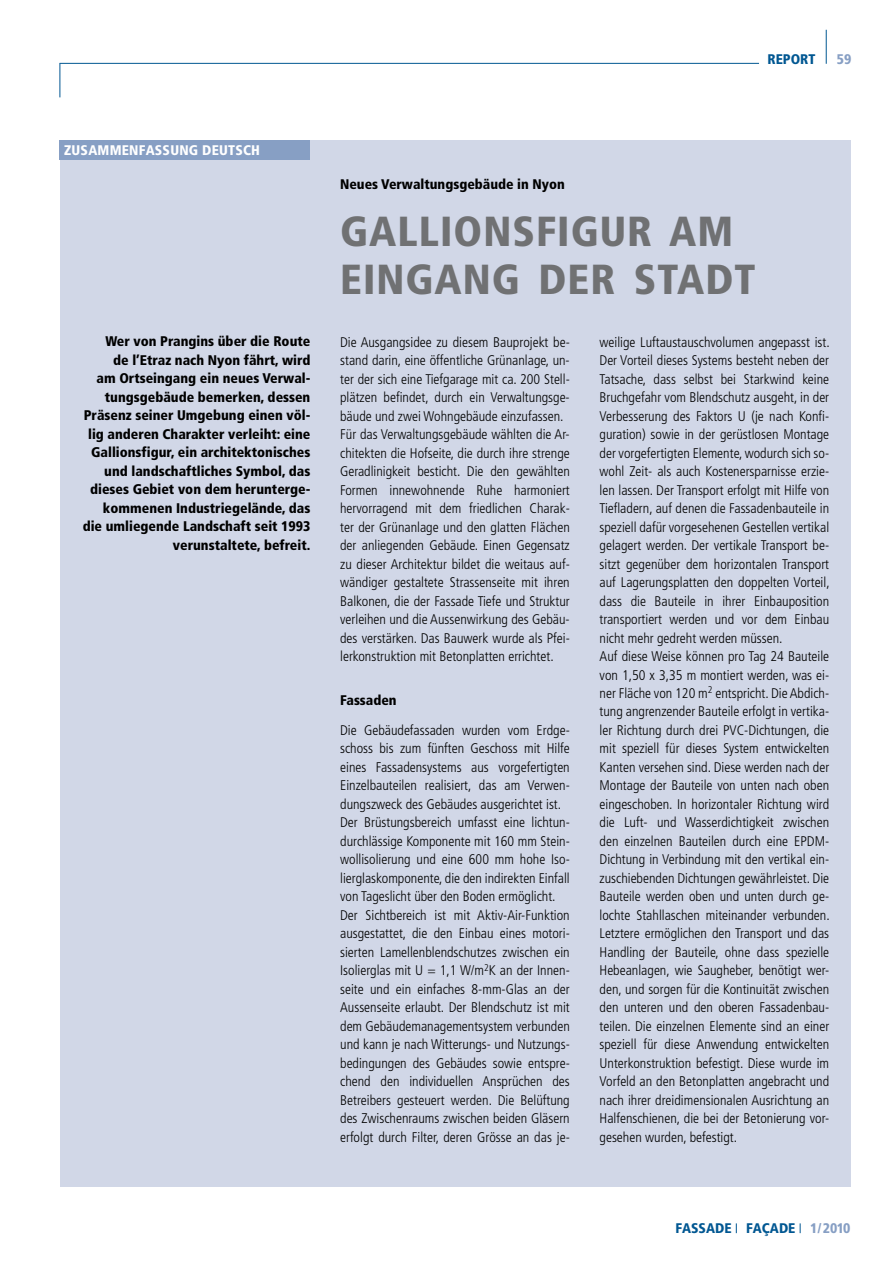
<style>
.page{position:relative;width:893px;height:1263px;background:#fff}
.page>*{position:absolute;margin:0;border:0;box-sizing:border-box;transform-origin:0 0}
.t1{font:900 condensed 42px/48px "Frutiger LT";letter-spacing:.025em;color:#707173}
.t2{font:300 condensed 13.95px/18.5px "Frutiger";color:#000}
.t3{font:900 condensed 13.95px/18.5px "Frutiger LT";color:#000;text-align:right}
.t4{font:900 condensed 13.95px "Frutiger LT";color:#005792}
.t5{font:900 condensed 13.95px "Frutiger LT";letter-spacing:.015em;color:#fff}
.t6{font:900 condensed 13.95px "Frutiger LT";color:#879fc4}
.s1{color:#879fc4}
</style>
<div class="page">
<hr style="left:826px;top:30px;width:1px;height:34px;background:#005792">
<hr style="left:60px;top:63px;width:1px;height:34px;background:#005792">
<hr style="left:60px;top:63px;width:699px;height:1px;background:#005792">
<div style="left:60px;top:140px;width:790px;height:1046px;background:#d1d7e7"></div>
<div style="left:60px;top:140px;width:250px;height:20px;background:#879fc4"></div>
<p class="t5" style="left:64px;top:142px;width:116px">Zusammenfassung</p>
<p class="t5" style="left:202px;top:142px;width:50px">Deutsch</p>
<p class="t4" style="left:767px;top:51px;width:50px">report</p>
<p class="t6" style="left:837px;top:51px;width:16px">59</p>
<p class="t3" style="left:340px;top:175px;width:226px">Neues Verwaltungsgebäude in Nyon</p>
<h1 class="t1" style="left:340px;top:207px;width:417px">Gallionsfigur am<br>Eingang der Stadt</h1>
<p class="t3" style="left:83px;top:332px;width:229px">Wer von Prangins über die Route<br>de l’Etraz nach Nyon fährt, wird<br>am Ortseingang ein neues Verwal&shy;tungsgebäude bemerken, dessen Präsenz seiner Umgebung einen völ&shy;lig anderen Charakter verleiht: eine Gallionsfigur, ein architektonisches und landschaftliches Symbol, das dieses Gebiet von dem herunterge&shy;kommenen Industriegelände, das die umliegende Landschaft seit 1993 verunstaltete, befreit.</p>
<p class="t2" style="left:340px;top:333px;width:231px">Die Ausgangsidee zu diesem Bauprojekt be&shy;stand darin, eine öffentliche Grünanlage, un&shy;ter der sich eine Tiefgarage mit ca. 200 Stell&shy;plätzen befindet, durch ein Verwaltungsge&shy;bäude und zwei Wohngebäude einzufassen.<br>Für das Verwaltungsgebäude wählten die Ar&shy;chitekten die Hofseite, die durch ihre strenge Geradlinigkeit besticht. Die den gewählten Formen innewohnende Ruhe harmoniert hervorragend mit dem friedlichen Charak&shy;ter der Grünanlage und den glatten Flächen der anliegenden Gebäude. Einen Gegensatz zu dieser Architektur bildet die weitaus auf&shy;wändiger gestaltete Strassenseite mit ihren Balkonen, die der Fassade Tiefe und Struktur verleihen und die Aussenwirkung des Gebäu&shy;des verstärken. Das Bauwerk wurde als Pfei&shy;lerkonstruktion mit Betonplatten errichtet.</p>
<p class="t3" style="left:340px;top:691px;width:58px">Fassaden</p>
<p class="t2" style="left:340px;top:721px;width:231px">Die Gebäudefassaden wurden vom Erdge&shy;schoss bis zum fünften Geschoss mit Hilfe eines Fassadensystems aus vorgefertigten Einzelbauteilen realisiert, das am Verwen&shy;dungszweck des Gebäudes ausgerichtet ist.<br>Der Brüstungsbereich umfasst eine lichtun&shy;durchlässige Komponente mit 160 mm Stein&shy;wollisolierung und eine 600 mm hohe Iso&shy;lierglaskomponente, die den indirekten Einfall von Tageslicht über den Boden ermöglicht.<br>Der Sichtbereich ist mit Aktiv-Air-Funktion ausgestattet, die den Einbau eines motori&shy;sierten Lamellenblendschutzes zwischen ein Isolierglas mit U = 1,1 W/m<sup>2</sup>K an der Innen&shy;seite und ein einfaches 8-mm-Glas an der Aussenseite erlaubt. Der Blendschutz ist mit dem Gebäudemanagementsystem verbunden und kann je nach Witterungs- und Nutzungs&shy;bedingungen des Gebäudes sowie entspre&shy;chend den individuellen Ansprüchen des Betreibers gesteuert werden. Die Belüftung des Zwischenraums zwischen beiden Gläsern erfolgt durch Filter, deren Grösse an das je-</p>
<p class="t2" style="left:600px;top:333px;width:232px">weilige Luftaustauschvolumen angepasst ist.<br>Der Vorteil dieses Systems besteht neben der Tatsache, dass selbst bei Starkwind keine Bruchgefahr vom Blendschutz ausgeht, in der Verbesserung des Faktors U (je nach Konfi&shy;guration) sowie in der gerüstlosen Montage der vorgefertigten Elemente, wodurch sich so&shy;wohl Zeit- als auch Kostenersparnisse erzie&shy;len lassen. Der Transport erfolgt mit Hilfe von Tiefladern, auf denen die Fassadenbauteile in speziell dafür vorgesehenen Gestellen vertikal gelagert werden. Der vertikale Transport be&shy;sitzt gegenüber dem horizontalen Transport auf Lagerungsplatten den doppelten Vorteil, dass die Bauteile in ihrer Einbauposition transportiert werden und vor dem Einbau nicht mehr gedreht werden müssen.<br>Auf diese Weise können pro Tag 24 Bauteile von 1,50 x 3,35 m montiert werden, was ei&shy;ner Fläche von 120 m<sup>2</sup> entspricht. Die Abdich&shy;tung angrenzender Bauteile erfolgt in vertika&shy;ler Richtung durch drei PVC-Dichtungen, die mit speziell für dieses System entwickelten Kanten versehen sind. Diese werden nach der Montage der Bauteile von unten nach oben eingeschoben. In horizontaler Richtung wird die Luft- und Wasserdichtigkeit zwischen den einzelnen Bauteilen durch eine EPDM-Dichtung in Verbindung mit den vertikal ein&shy;zuschiebenden Dichtungen gewährleistet. Die Bauteile werden oben und unten durch ge&shy;lochte Stahllaschen miteinander verbunden.<br>Letztere ermöglichen den Transport und das Handling der Bauteile, ohne dass spezielle Hebeanlagen, wie Saugheber, benötigt wer&shy;den, und sorgen für die Kontinuität zwischen den unteren und den oberen Fassadenbau&shy;teilen. Die einzelnen Elemente sind an einer speziell für diese Anwendung entwickelten Unterkonstruktion befestigt. Diese wurde im Vorfeld an den Betonplatten angebracht und nach ihrer dreidimensionalen Ausrichtung an Halfenschienen, die bei der Betonierung vor&shy;gesehen wurden, befestigt.</p>
<p class="t4" style="left:675px;top:1220px;width:177px">fassade faÇade <span class="s1">1/2010</span></p>
</div>
